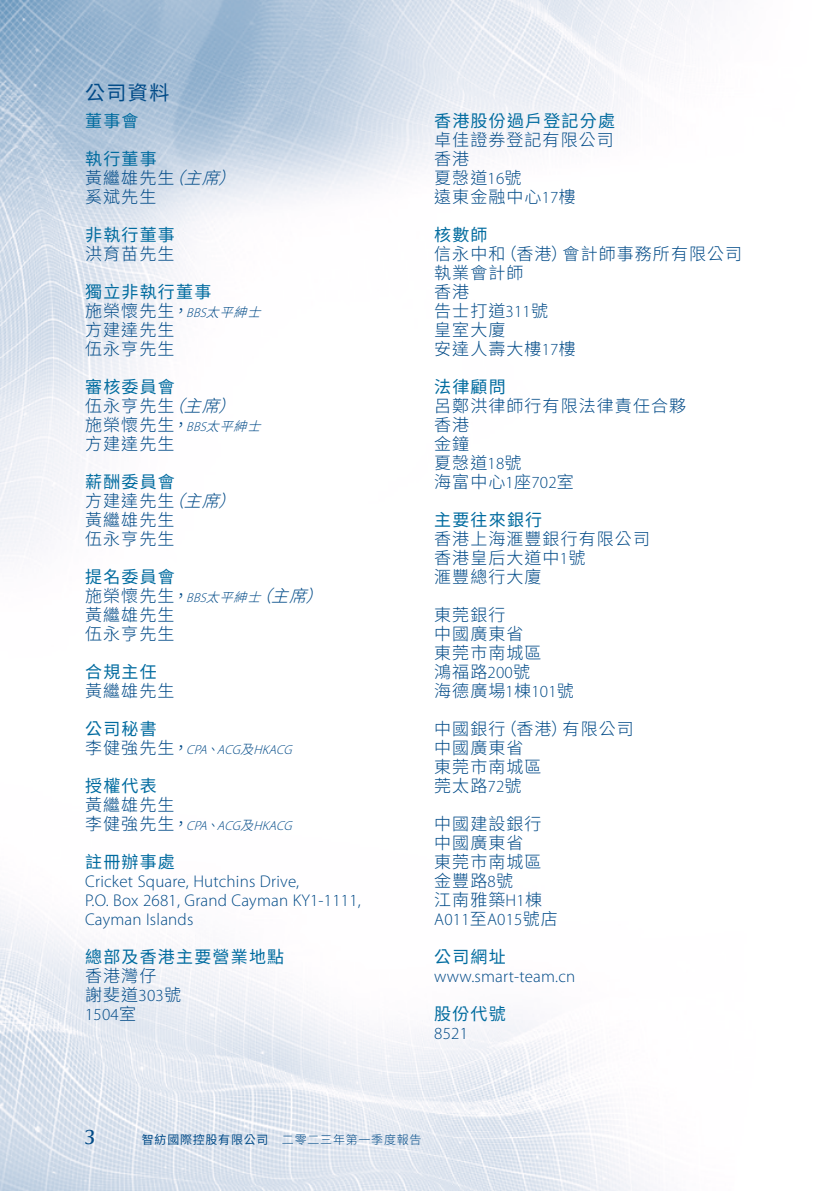
<style>
.page{position:relative;width:840px;height:1191px;background:#fff}
.page>*{position:absolute;margin:0;border:0;box-sizing:border-box;transform-origin:0 0}
.t1{font:22px "Collier";color:#004a87}
.Heading_1{font:20px "Source Han Sans TC";color:#004a87}
.Body_Text{font:300 17px "Source Han Sans TC";letter-spacing:.06em;color:#004a87}
.Body_Text-2{font:300 17px "Myriad Pro";letter-spacing:.01em;color:#004a87}
.Heading_2{font:17px "Source Han Sans TC";letter-spacing:.07em;color:#006b9f}
.Body_Text-3{font:italic 300 13px "Myriad Pro";color:#004a87}
.t2{font:12px "Source Han Sans TC";letter-spacing:.06em;color:#004a87}
.s1{font-style:italic}
.s2{font-family:"Myriad Pro";font-style:italic;font-size:13px}
.s3{font-style:italic;font-size:13px}
.s4{font-family:"Source Han Sans TC";font-style:normal;font-size:17px}
.s5{font-family:"Source Han Sans TC"}
.s6{font-family:"Myriad Pro"}
.s7{font-weight:300}
</style>
<div class="page">
<img style="left:0;top:0;width:707px;height:1191px">
<p class="Heading_1" style="left:85px;top:81px;width:86px">公司資料</p>
<p class="Heading_2" style="left:85px;top:111px;width:55px">董事會</p>
<p class="Heading_2" style="left:85px;top:149px;width:73px">執行董事</p>
<p class="Body_Text" style="left:85px;top:168px;width:165px">黃繼雄先生<span class="s1">（主席）</span></p>
<p class="Body_Text" style="left:85px;top:187px;width:73px">奚斌先生</p>
<p class="Heading_2" style="left:85px;top:225px;width:91px">非執行董事</p>
<p class="Body_Text" style="left:85px;top:244px;width:91px">洪育苗先生</p>
<p class="Heading_2" style="left:85px;top:282px;width:128px">獨立非執行董事</p>
<p class="Body_Text" style="left:85px;top:301px;width:187px">施榮懷先生，<span class="s2">BBS</span><span class="s3">太平紳士</span></p>
<p class="Body_Text" style="left:85px;top:320px;width:91px">方建達先生</p>
<p class="Body_Text" style="left:85px;top:339px;width:91px">伍永亨先生</p>
<p class="Heading_2" style="left:85px;top:377px;width:91px">審核委員會</p>
<p class="Body_Text" style="left:85px;top:396px;width:165px">伍永亨先生<span class="s1">（主席）</span></p>
<p class="Body_Text" style="left:85px;top:415px;width:187px">施榮懷先生，<span class="s2">BBS</span><span class="s3">太平紳士</span></p>
<p class="Body_Text" style="left:85px;top:434px;width:91px">方建達先生</p>
<p class="Heading_2" style="left:85px;top:472px;width:91px">薪酬委員會</p>
<p class="Body_Text" style="left:85px;top:491px;width:165px">方建達先生<span class="s1">（主席）</span></p>
<p class="Body_Text" style="left:85px;top:510px;width:91px">黃繼雄先生</p>
<p class="Body_Text" style="left:85px;top:529px;width:91px">伍永亨先生</p>
<p class="Heading_2" style="left:85px;top:567px;width:91px">提名委員會</p>
<p class="Body_Text" style="left:85px;top:586px;width:252px">施榮懷先生，<span class="s2">BBS</span><span class="s3">太平紳士</span><span class="s1">（主席）</span></p>
<p class="Body_Text" style="left:85px;top:605px;width:91px">黃繼雄先生</p>
<p class="Body_Text" style="left:85px;top:624px;width:91px">伍永亨先生</p>
<p class="Heading_2" style="left:85px;top:662px;width:73px">合規主任</p>
<p class="Body_Text" style="left:85px;top:681px;width:91px">黃繼雄先生</p>
<p class="Heading_2" style="left:85px;top:719px;width:73px">公司秘書</p>
<p class="Body_Text-3" style="left:85px;top:742px;width:212px"><span class="s4">李健強先生，</span>CPA<span class="s5">、</span>ACG<span class="s5">及</span>HKACG</p>
<p class="Heading_2" style="left:85px;top:776px;width:73px">授權代表</p>
<p class="Body_Text" style="left:85px;top:795px;width:91px">黃繼雄先生</p>
<p class="Body_Text-3" style="left:85px;top:818px;width:212px"><span class="s4">李健強先生，</span>CPA<span class="s5">、</span>ACG<span class="s5">及</span>HKACG</p>
<p class="Heading_2" style="left:85px;top:852px;width:91px">註冊辦事處</p>
<p class="Body_Text-2" style="left:85px;top:871px;width:215px">Cricket Square, Hutchins Drive,</p>
<p class="Body_Text-2" style="left:85px;top:890px;width:277px">P.O. Box 2681, Grand Cayman KY1-1111,</p>
<p class="Body_Text-2" style="left:85px;top:909px;width:110px">Cayman Islands</p>
<p class="Heading_2" style="left:85px;top:947px;width:200px">總部及香港主要營業地點</p>
<p class="Body_Text" style="left:85px;top:966px;width:73px">香港灣仔</p>
<p class="Body_Text" style="left:85px;top:985px;width:97px">謝斐道<span class="s6">303</span>號</p>
<p class="Body_Text-2" style="left:85px;top:1004px;width:52px">1504<span class="s5">室</span></p>
<p class="Heading_2" style="left:434px;top:111px;width:182px">香港股份過戶登記分處</p>
<p class="Body_Text" style="left:434px;top:130px;width:181px">卓佳證券登記有限公司</p>
<p class="Body_Text" style="left:434px;top:149px;width:37px">香港</p>
<p class="Body_Text" style="left:434px;top:168px;width:89px">夏愨道<span class="s6">16</span>號</p>
<p class="Body_Text" style="left:434px;top:187px;width:143px">遠東金融中心<span class="s6">17</span>樓</p>
<p class="Heading_2" style="left:434px;top:225px;width:55px">核數師</p>
<p class="Body_Text" style="left:434px;top:244px;width:309px">信永中和（香港）會計師事務所有限公司</p>
<p class="Body_Text" style="left:434px;top:263px;width:91px">執業會計師</p>
<p class="Body_Text" style="left:434px;top:282px;width:37px">香港</p>
<p class="Body_Text" style="left:434px;top:301px;width:115px">告士打道<span class="s6">311</span>號</p>
<p class="Body_Text" style="left:434px;top:320px;width:73px">皇室大廈</p>
<p class="Body_Text" style="left:434px;top:339px;width:143px">安達人壽大樓<span class="s6">17</span>樓</p>
<p class="Heading_2" style="left:434px;top:377px;width:73px">法律顧問</p>
<p class="Body_Text" style="left:434px;top:396px;width:253px">呂鄭洪律師行有限法律責任合夥</p>
<p class="Body_Text" style="left:434px;top:415px;width:37px">香港</p>
<p class="Body_Text" style="left:434px;top:434px;width:37px">金鐘</p>
<p class="Body_Text" style="left:434px;top:453px;width:89px">夏愨道<span class="s6">18</span>號</p>
<p class="Body_Text" style="left:434px;top:472px;width:141px">海富中心<span class="s6">1</span>座<span class="s6">702</span>室</p>
<p class="Heading_2" style="left:434px;top:510px;width:109px">主要往來銀行</p>
<p class="Body_Text" style="left:434px;top:529px;width:217px">香港上海滙豐銀行有限公司</p>
<p class="Body_Text" style="left:434px;top:548px;width:153px">香港皇后大道中<span class="s6">1</span>號</p>
<p class="Body_Text" style="left:434px;top:567px;width:109px">滙豐總行大廈</p>
<p class="Body_Text" style="left:434px;top:605px;width:73px">東莞銀行</p>
<p class="Body_Text" style="left:434px;top:624px;width:91px">中國廣東省</p>
<p class="Body_Text" style="left:434px;top:643px;width:109px">東莞市南城區</p>
<p class="Body_Text" style="left:434px;top:662px;width:97px">鴻福路<span class="s6">200</span>號</p>
<p class="Body_Text" style="left:434px;top:681px;width:141px">海德廣場<span class="s6">1</span>棟<span class="s6">101</span>號</p>
<p class="Body_Text" style="left:434px;top:719px;width:201px">中國銀行（香港）有限公司</p>
<p class="Body_Text" style="left:434px;top:738px;width:91px">中國廣東省</p>
<p class="Body_Text" style="left:434px;top:757px;width:109px">東莞市南城區</p>
<p class="Body_Text" style="left:434px;top:776px;width:89px">莞太路<span class="s6">72</span>號</p>
<p class="Body_Text" style="left:434px;top:814px;width:109px">中國建設銀行</p>
<p class="Body_Text" style="left:434px;top:833px;width:91px">中國廣東省</p>
<p class="Body_Text" style="left:434px;top:852px;width:109px">東莞市南城區</p>
<p class="Body_Text" style="left:434px;top:871px;width:80px">金豐路<span class="s6">8</span>號</p>
<p class="Body_Text" style="left:434px;top:890px;width:109px">江南雅築<span class="s6">H1</span>棟</p>
<p class="Body_Text-2" style="left:434px;top:909px;width:125px">A011<span class="s5">至</span>A015<span class="s5">號店</span></p>
<p class="Heading_2" style="left:434px;top:947px;width:73px">公司網址</p>
<p class="Body_Text-2" style="left:434px;top:966px;width:143px">www.smart-team.cn</p>
<p class="Heading_2" style="left:434px;top:1004px;width:73px">股份代號</p>
<p class="Body_Text-2" style="left:434px;top:1023px;width:35px">8521</p>
<p class="t1" style="left:85px;top:1124px;width:11px">3</p>
<p class="t2" style="left:142px;top:1133px;width:281px">智紡國際控股有限公司　<span class="s7">二零二三年第一季度報告</span></p>
</div>
